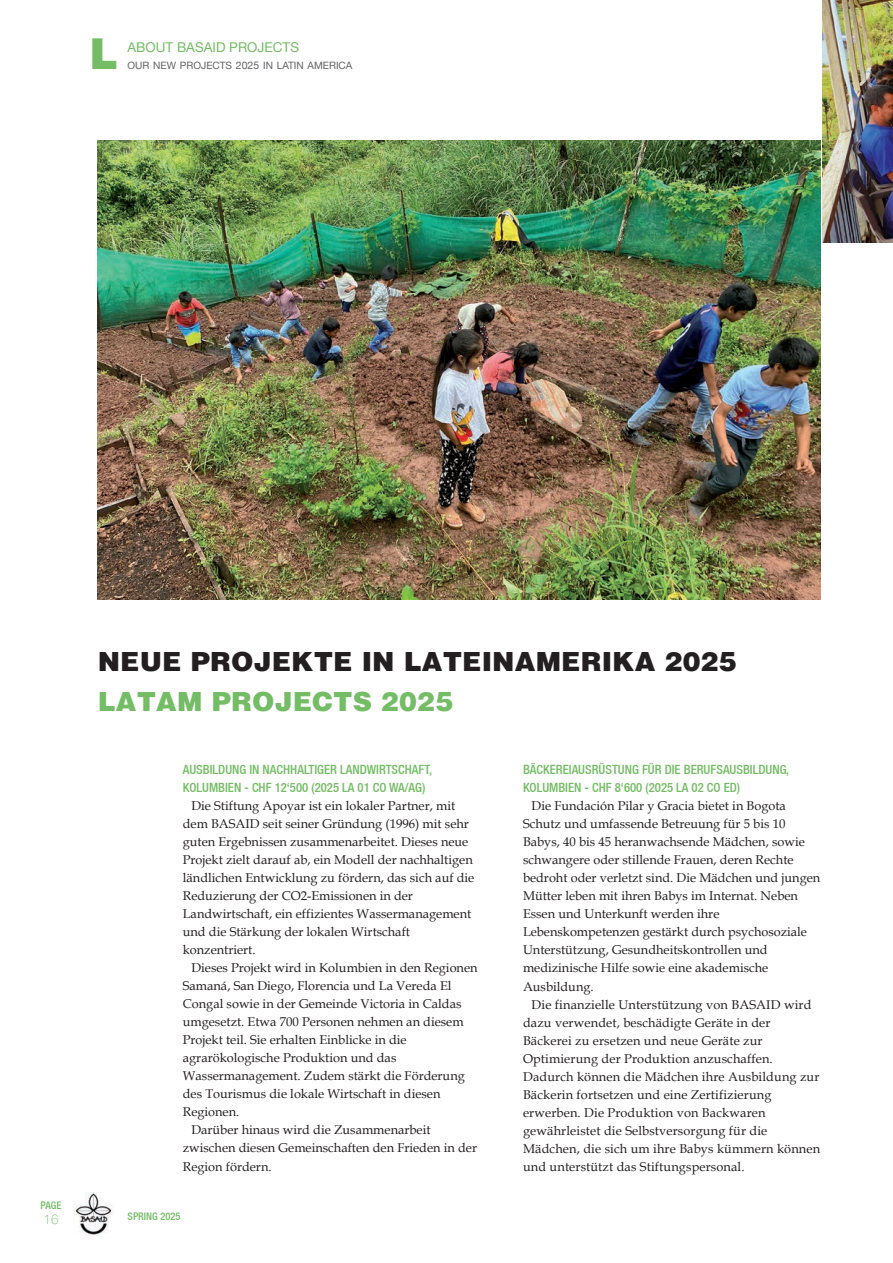
<style>
.page{position:relative;width:893px;height:1263px;background:#fff}
.page>*{position:absolute;margin:0;border:0;box-sizing:border-box;transform-origin:0 0}
.t1{font:900 43.5px "Helvetica";color:#74bc65}
.t2{font:900 27px "Helvetica";color:#231f20}
.t3{font:900 27px "Helvetica";color:#74bc65}
.t4{font:13.5px "Helvetica Neue";color:#74bc65}
.t5{font:100 13.5px "Helvetica Neue";color:#74bc65}
.t6{font:12.75px/18px "Book Antiqua";color:#231f20}
.t7{font:500 condensed 12.75px/18px "Helvetica Neue";color:#74bc65}
.t8{font:500 condensed 10.5px "Helvetica Neue";color:#74bc65}
.t9{font:10.2px "Helvetica Neue";color:#636366}
.s1{font-size:10.5px}
</style>
<div class="page">
<img style="left:74px;top:1192px;width:38px;height:43px">
<img style="left:98px;top:140px;width:723px;height:460px">
<img style="left:823px;top:0;width:70px;height:242px">
<h1 class="t1" style="left:89px;top:23px;width:31px">L</h1>
<p class="t4" style="left:128px;top:40px;width:173px">ABOUT BASAID PROJECTS</p>
<p class="t9" style="left:128px;top:60px;width:226px">OUR NEW PROJECTS <span class="s1">2025</span> IN LATIN AMERICA</p>
<h2 class="t2" style="left:98px;top:642px;width:640px">NEUE PROJEKTE IN LATEINAMERIKA 2025</h2>
<h2 class="t3" style="left:98px;top:682px;width:357px">LATAM PROJECTS 2025</h2>
<p class="t7" style="left:183px;top:761px;width:251px">AUSBILDUNG IN NACHHALTIGER LANDWIRTSCHAFT,<br>KOLUMBIEN - CHF 12‘500 (2025 LA 01 CO WA/AG)</p>
<p class="t6" style="left:183px;top:797px;width:293px;text-indent:9px">Die Stiftung Apoyar ist ein lokaler Partner, mit dem BASAID seit seiner Gründung (1996) mit sehr guten Ergebnissen zusammenarbeitet. Dieses neue Projekt zielt darauf ab, ein Modell der nachhaltigen ländlichen Entwicklung zu fördern, das sich auf die Reduzierung der CO2-Emissionen in der Landwirtschaft, ein effizientes Wassermanagement und die Stärkung der lokalen Wirtschaft konzentriert.</p>
<p class="t6" style="left:191px;top:959px;width:288px">Dieses Projekt wird in Kolumbien in den Regionen</p>
<p class="t6" style="left:183px;top:977px;width:270px">Samaná, San Diego, Florencia und La Vereda El</p>
<p class="t6" style="left:183px;top:995px;width:280px">Congal sowie in der Gemeinde Victoria in Caldas</p>
<p class="t6" style="left:183px;top:1013px;width:282px">umgesetzt. Etwa 700 Personen nehmen an diesem</p>
<p class="t6" style="left:183px;top:1031px;width:225px">Projekt teil. Sie erhalten Einblicke in die</p>
<p class="t6" style="left:183px;top:1049px;width:215px">agrarökologische Produktion und das</p>
<p class="t6" style="left:183px;top:1067px;width:283px">Wassermanagement. Zudem stärkt die Förderung</p>
<p class="t6" style="left:183px;top:1085px;width:259px">des Tourismus die lokale Wirtschaft in diesen</p>
<p class="t6" style="left:183px;top:1103px;width:58px">Regionen.</p>
<p class="t6" style="left:191px;top:1121px;width:241px">Darüber hinaus wird die Zusammenarbeit</p>
<p class="t6" style="left:183px;top:1139px;width:296px">zwischen diesen Gemeinschaften den Frieden in der</p>
<p class="t6" style="left:183px;top:1157px;width:90px">Region fördern.</p>
<p class="t8" style="left:41px;top:1199px;width:22px">PAGE</p>
<p class="t5" style="left:44px;top:1211px;width:17px">16</p>
<p class="t8" style="left:128px;top:1210px;width:55px">SPRING 2025</p>
<p class="t7" style="left:523px;top:761px;width:268px">BÄCKEREIAUSRÜSTUNG FÜR DIE BERUFSAUSBILDUNG,<br>KOLUMBIEN - CHF 8‘600 (2025 LA 02 CO ED)</p>
<p class="t6" style="left:523px;top:797px;width:299px;text-indent:9px">Die Fundación Pilar y Gracia bietet in Bogota Schutz und umfassende Betreuung für 5 bis 10<br>Babys, 40 bis 45 heranwachsende Mädchen, sowie schwangere oder stillende Frauen, deren Rechte bedroht oder verletzt sind. Die Mädchen und jungen Mütter leben mit ihren Babys im Internat. Neben Essen und Unterkunft werden ihre Lebenskompetenzen gestärkt durch psychosoziale Unterstützung, Gesundheitskontrollen und medizinische Hilfe sowie eine akademische Ausbildung.</p>
<p class="t6" style="left:523px;top:995px;width:299px;text-indent:9px">Die finanzielle Unterstützung von BASAID wird dazu verwendet, beschädigte Geräte in der Bäckerei zu ersetzen und neue Geräte zur Optimierung der Produktion anzuschaffen.<br>Dadurch können die Mädchen ihre Ausbildung zur Bäckerin fortsetzen und eine Zertifizierung erwerben. Die Produktion von Backwaren gewährleistet die Selbstversorgung für die Mädchen, die sich um ihre Babys kümmern können und unterstützt das Stiftungspersonal.</p>
</div>
